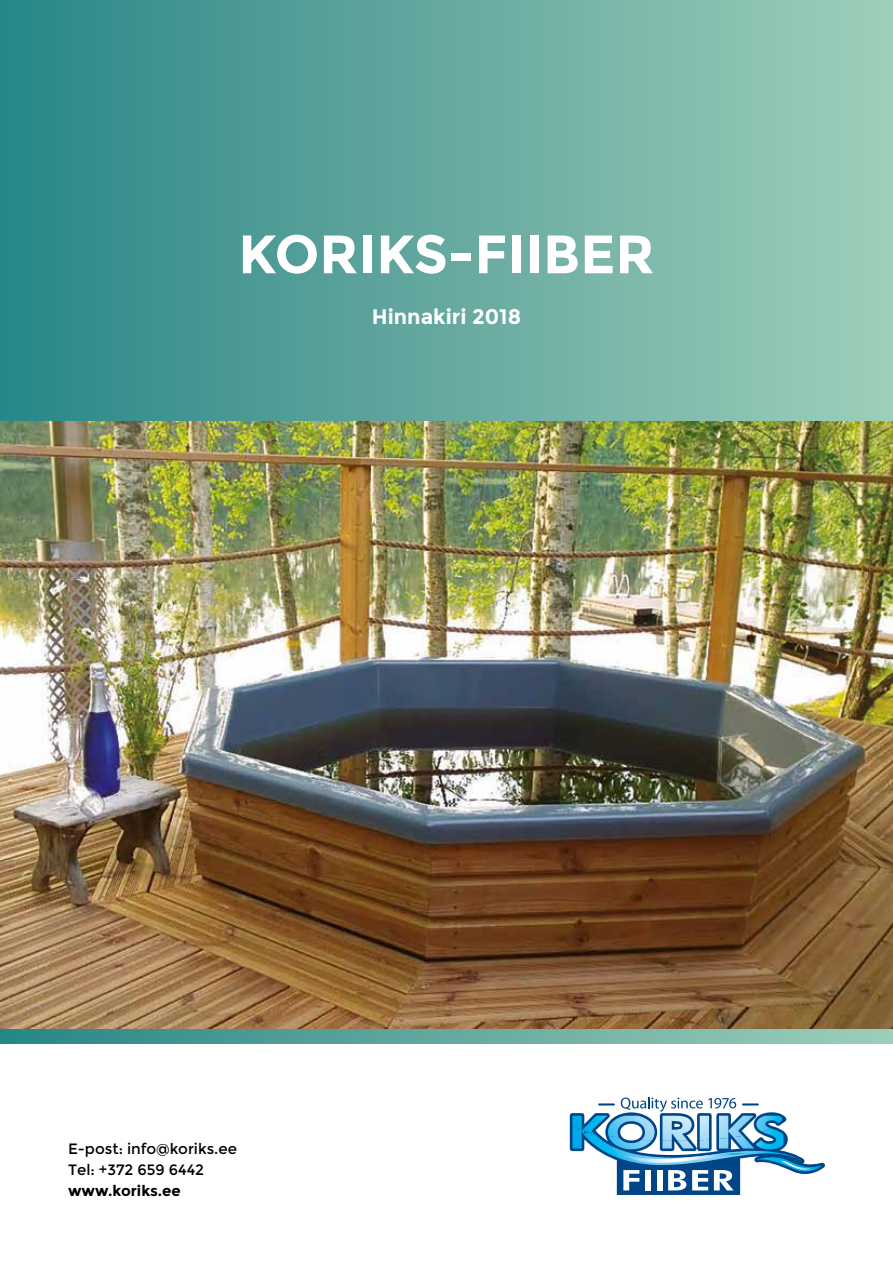
<style>
.page{position:relative;width:893px;height:1263px;background:#fff}
.page>*{position:absolute;margin:0;border:0;box-sizing:border-box;transform-origin:0 0}
.t1{font:700 54px "Montserrat";color:#fff}
.t2{font:700 21px "Montserrat";color:#fff}
.t3{font:15px/21px "Montserrat";color:#000}
.t4{font:700 15px "Montserrat";color:#000}
</style>
<div class="page">
<img style="left:0;top:421px;width:893px;height:608px">
<div style="left:0;top:0;width:893px;height:421px;background:linear-gradient(to right,#2a8687,#9fceba)"></div>
<svg style="left:0;top:1029px;width:893px;height:15px;background:#63a9a0"></svg>
<svg style="left:570px;top:1097px;width:255px;height:98px"></svg>
<h1 class="t1" style="left:238px;top:222px;width:418px">KORIKS-FIIBER</h1>
<h2 class="t2" style="left:372px;top:304px;width:151px">Hinnakiri 2018</h2>
<p class="t3" style="left:68px;top:1138px;width:170px">E-post: info@koriks.ee<br>Tel: +372 659 6442</p>
<p class="t4" style="left:68px;top:1181px;width:114px">www.koriks.ee</p>
</div>
